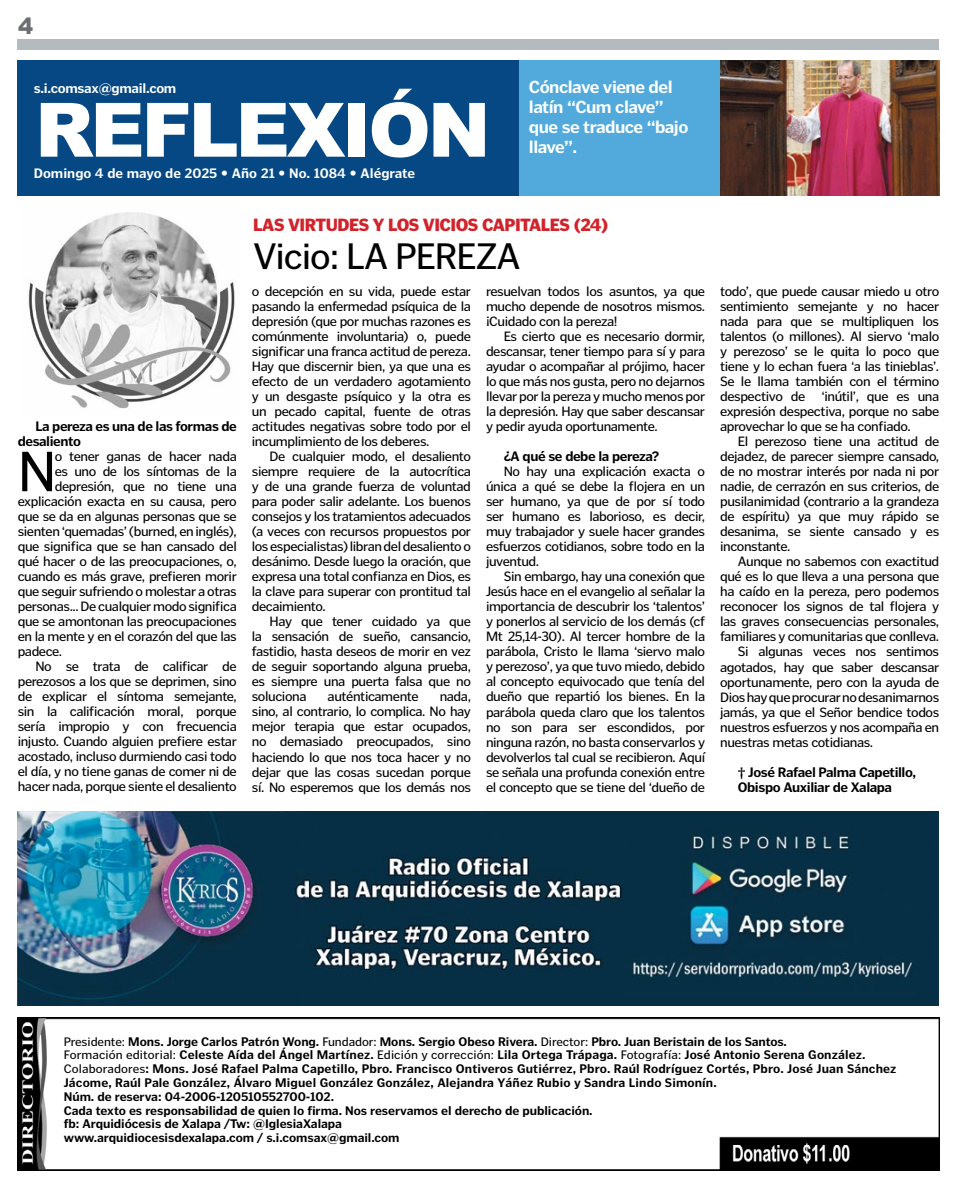
<style>
.page{position:relative;width:957px;height:1188px;background:#fff}
.page>*{position:absolute;margin:0;border:0;box-sizing:border-box;transform-origin:0 0}
.t1{font:900 75px "Arial";letter-spacing:-.04em;color:#fff}
.t2{font:57.62px "Poynter Gothic Text";color:#000}
.t3{font:37.5px "Poynter Gothic Text";letter-spacing:-.03em;color:#000}
.t4{font:900 22.5px "Arial";color:#6d6e71}
.t5{font:700 17.5px/20px "Poynter Gothic Text";letter-spacing:-.03em;color:#fff}
.t6{font:900 17.5px "Poynter Gothic Text";letter-spacing:-.03em;color:#d2232a}
.t7{font:13.75px/15px "Poynter Gothic Text";letter-spacing:-.03em;color:#000;text-align:justify}
.t8{font:700 13.75px/15px "Poynter Gothic Text";letter-spacing:-.03em;color:#000}
.t9{font:700 13.75px "Poynter Gothic Text";letter-spacing:-.005em;color:#fff}
.t10{font:700 12.5px/13.8px "Poynter Gothic Text";letter-spacing:-.005em;color:#000}
.s1{font-weight:400}
</style>
<div class="page">
<div style="left:18px;top:60px;width:921px;height:135px;background:#064884"></div>
<div style="left:519px;top:60px;width:201px;height:135px;background:#52aadc"></div>
<img style="left:18px;top:1017px;width:921px;height:153px">
<div style="left:18px;top:39px;width:921px;height:11px;background:#b4bbbf"></div>
<img style="left:720px;top:60px;width:219px;height:135px">
<img style="left:28px;top:212px;width:207px;height:197px">
<img style="left:18px;top:811px;width:920px;height:194px">
<h3 class="t4" style="left:18px;top:9px;width:17px">4</h3>
<p class="t9" style="left:34px;top:81px;width:144px">s.i.comsax@gmail.com</p>
<p class="t5" style="left:529px;top:76px;width:161px">Cónclave viene del latín “Cum clave” que se traduce “bajo llave”.</p>
<h1 class="t1" style="left:35px;top:75px;width:457px">REFLEXIÓN</h1>
<p class="t9" style="left:34px;top:165px;width:383px">Domingo 4 de mayo de 2025 • Año 21 • No. 1084 • Alégrate</p>
<p class="t8" style="left:18px;top:419px;width:221px;text-indent:18px">La pereza es una de las formas de desaliento</p>
<h2 class="t2" style="left:18px;top:439px;width:40px">N</h2>
<p class="t7" style="left:55px;top:449px;width:183px">o tener ganas de hacer nada</p>
<p class="t7" style="left:55px;top:464px;width:183px">es uno de los síntomas de la</p>
<p class="t7" style="left:55px;top:479px;width:183px">depresión, que no tiene una</p>
<p class="t7" style="left:18px;top:494px;width:221px">explicación exacta en su causa, pero</p>
<p class="t7" style="left:18px;top:509px;width:221px">que se da en algunas personas que se</p>
<p class="t7" style="left:18px;top:524px;width:221px">sienten ‘quemadas’ (burned, en inglés),</p>
<p class="t7" style="left:18px;top:539px;width:221px">que significa que se han cansado del</p>
<p class="t7" style="left:18px;top:554px;width:221px">qué hacer o de las preocupaciones, o,</p>
<p class="t7" style="left:18px;top:569px;width:221px">cuando es más grave, prefieren morir</p>
<p class="t7" style="left:18px;top:584px;width:221px">que seguir sufriendo o molestar a otras</p>
<p class="t7" style="left:18px;top:599px;width:221px">personas... De cualquier modo significa</p>
<p class="t7" style="left:18px;top:614px;width:221px">que se amontonan las preocupaciones</p>
<p class="t7" style="left:18px;top:629px;width:221px">en la mente y en el corazón del que las</p>
<p class="t7" style="left:18px;top:644px;width:46px">padece.</p>
<p class="t7" style="left:35px;top:659px;width:203px">No se trata de calificar de</p>
<p class="t7" style="left:18px;top:674px;width:221px">perezosos a los que se deprimen, sino</p>
<p class="t7" style="left:18px;top:689px;width:221px">de explicar el síntoma semejante,</p>
<p class="t7" style="left:18px;top:704px;width:221px">sin la calificación moral, porque</p>
<p class="t7" style="left:18px;top:719px;width:221px">sería impropio y con frecuencia</p>
<p class="t7" style="left:18px;top:734px;width:221px">injusto. Cuando alguien prefiere estar</p>
<p class="t7" style="left:18px;top:749px;width:221px">acostado, incluso durmiendo casi todo</p>
<p class="t7" style="left:18px;top:764px;width:221px">el día, y no tiene ganas de comer ni de</p>
<p class="t7" style="left:18px;top:779px;width:221px">hacer nada, porque siente el desaliento</p>
<p class="t6" style="left:253px;top:215px;width:356px">LAS VIRTUDES Y LOS VICIOS CAPITALES (24)</p>
<h3 class="t3" style="left:253px;top:235px;width:269px">Vicio: LA PEREZA</h3>
<p class="t7" style="left:252px;top:284px;width:221px">o decepción en su vida, puede estar pasando la enfermedad psíquica de la depresión (que por muchas razones es comúnmente involuntaria) o, puede significar una franca actitud de pereza.<br>Hay que discernir bien, ya que una es efecto de un verdadero agotamiento y un desgaste psíquico y la otra es un pecado capital, fuente de otras actitudes negativas sobre todo por el incumplimiento de los deberes.</p>
<p class="t7" style="left:252px;top:449px;width:221px;text-indent:18px">De cualquier modo, el desaliento siempre requiere de la autocrítica y de una grande fuerza de voluntad para poder salir adelante. Los buenos consejos y los tratamientos adecuados (a veces con recursos propuestos por los especialistas) libran del desaliento o desánimo. Desde luego la oración, que expresa una total confianza en Dios, es la clave para superar con prontitud tal decaimiento.</p>
<p class="t7" style="left:252px;top:614px;width:221px;text-indent:18px">Hay que tener cuidado ya que la sensación de sueño, cansancio, fastidio, hasta deseos de morir en vez de seguir soportando alguna prueba, es siempre una puerta falsa que no soluciona</p>
<p class="t7" style="left:328px;top:689px;width:93px">auténticamente</p>
<p class="t7" style="left:252px;top:689px;width:221px;text-indent:188px">nada, sino, al contrario, lo complica. No hay mejor terapia que estar ocupados, no demasiado preocupados, sino haciendo lo que nos toca hacer y no dejar que las cosas sucedan porque sí. No esperemos que los demás nos</p>
<p class="t7" style="left:486px;top:284px;width:221px">resuelvan todos los asuntos, ya que mucho depende de nosotros mismos. ¡Cuidado con la pereza!</p>
<p class="t7" style="left:486px;top:329px;width:221px;text-indent:18px">Es cierto que es necesario dormir, descansar, tener tiempo para sí y para ayudar o acompañar al prójimo, hacer lo que más nos gusta, pero no dejarnos llevar por la pereza y mucho menos por la depresión. Hay que saber descansar y pedir ayuda oportunamente.</p>
<p class="t8" style="left:504px;top:449px;width:157px">¿A qué se debe la pereza?</p>
<p class="t7" style="left:486px;top:464px;width:221px;text-indent:18px">No hay una explicación exacta o única a qué se debe la flojera en un ser humano, ya que de por sí todo ser humano es laborioso, es decir, muy trabajador y suele hacer grandes esfuerzos cotidianos, sobre todo en la juventud.</p>
<p class="t7" style="left:486px;top:569px;width:221px;text-indent:18px">Sin embargo, hay una conexión que Jesús hace en el evangelio al señalar la importancia de descubrir los ‘talentos’ y ponerlos al servicio de los demás (cf Mt 25,14-30). Al tercer hombre de la parábola, Cristo le llama ‘siervo malo y perezoso’, ya que tuvo miedo, debido al concepto equivocado que tenía del dueño que repartió los bienes. En la parábola queda claro que los talentos no son para ser escondidos, por ninguna razón, no basta conservarlos y devolverlos tal cual se recibieron. Aquí se señala una profunda conexión entre el concepto que se tiene del ‘dueño de</p>
<p class="t7" style="left:720px;top:284px;width:221px">todo’, que puede causar miedo u otro sentimiento semejante y no hacer nada para que se multipliquen los talentos (o millones). Al siervo ‘malo y perezoso’ se le quita lo poco que tiene y lo echan fuera ‘a las tinieblas’.<br>Se le llama también con el término despectivo de ‘inútil’, que es una expresión despectiva, porque no sabe aprovechar lo que se ha confiado.</p>
<p class="t7" style="left:720px;top:434px;width:221px;text-indent:18px">El perezoso tiene una actitud de dejadez, de parecer siempre cansado, de no mostrar interés por nada ni por nadie, de cerrazón en sus criterios, de pusilanimidad (contrario a la grandeza de espíritu) ya que muy rápido se desanima, se siente cansado y es inconstante.</p>
<p class="t7" style="left:738px;top:554px;width:203px">Aunque no sabemos con exactitud</p>
<p class="t7" style="left:720px;top:569px;width:221px">qué es lo que lleva a una persona que</p>
<p class="t7" style="left:720px;top:584px;width:221px">ha caído en la pereza, pero podemos</p>
<p class="t7" style="left:720px;top:599px;width:221px">reconocer los signos de tal flojera y</p>
<p class="t7" style="left:720px;top:614px;width:221px">las graves consecuencias personales,</p>
<p class="t7" style="left:720px;top:629px;width:221px">familiares y comunitarias que conlleva.</p>
<p class="t7" style="left:738px;top:644px;width:203px">Si algunas veces nos sentimos</p>
<p class="t7" style="left:720px;top:659px;width:221px">agotados, hay que saber descansar</p>
<p class="t7" style="left:720px;top:674px;width:221px">oportunamente, pero con la ayuda de</p>
<p class="t7" style="left:720px;top:689px;width:221px">Dios hay que procurar no desanimarnos</p>
<p class="t7" style="left:720px;top:704px;width:221px">jamás, ya que el Señor bendice todos</p>
<p class="t7" style="left:720px;top:719px;width:221px">nuestros esfuerzos y nos acompaña en</p>
<p class="t7" style="left:720px;top:734px;width:155px">nuestras metas cotidianas.</p>
<p class="t8" style="left:738px;top:764px;width:180px">† José Rafael Palma Capetillo,<br>Obispo Auxiliar de Xalapa</p>
<p class="t10" style="left:64px;top:1034px;width:834px"><span class="s1">Presidente:</span> Mons. Jorge Carlos Patrón Wong. <span class="s1">Fundador:</span> Mons. Sergio Obeso Rivera. <span class="s1">Director:</span> Pbro. Juan Beristain de los Santos.<br><span class="s1">Formación editorial:</span> Celeste Aída del Ángel Martínez. <span class="s1">Edición y corrección:</span> Lila Ortega Trápaga. <span class="s1">Fotografía:</span> José Antonio Serena González.<br><span class="s1">Colaboradores</span>: Mons. José Rafael Palma Capetillo, Pbro. Francisco Ontiveros Gutiérrez, Pbro. Raúl Rodríguez Cortés, Pbro. José Juan Sánchez Jácome, Raúl Pale González, Álvaro Miguel González González, Alejandra Yáñez Rubio y Sandra Lindo Simonín.<br>Núm. de reserva: 04-2006-120510552700-102.<br>Cada texto es responsabilidad de quien lo firma. Nos reservamos el derecho de publicación.<br>fb: Arquidiócesis de Xalapa /Tw: @IglesiaXalapa<br>www.arquidiocesisdexalapa.com / s.i.comsax@gmail.com</p>
</div>
